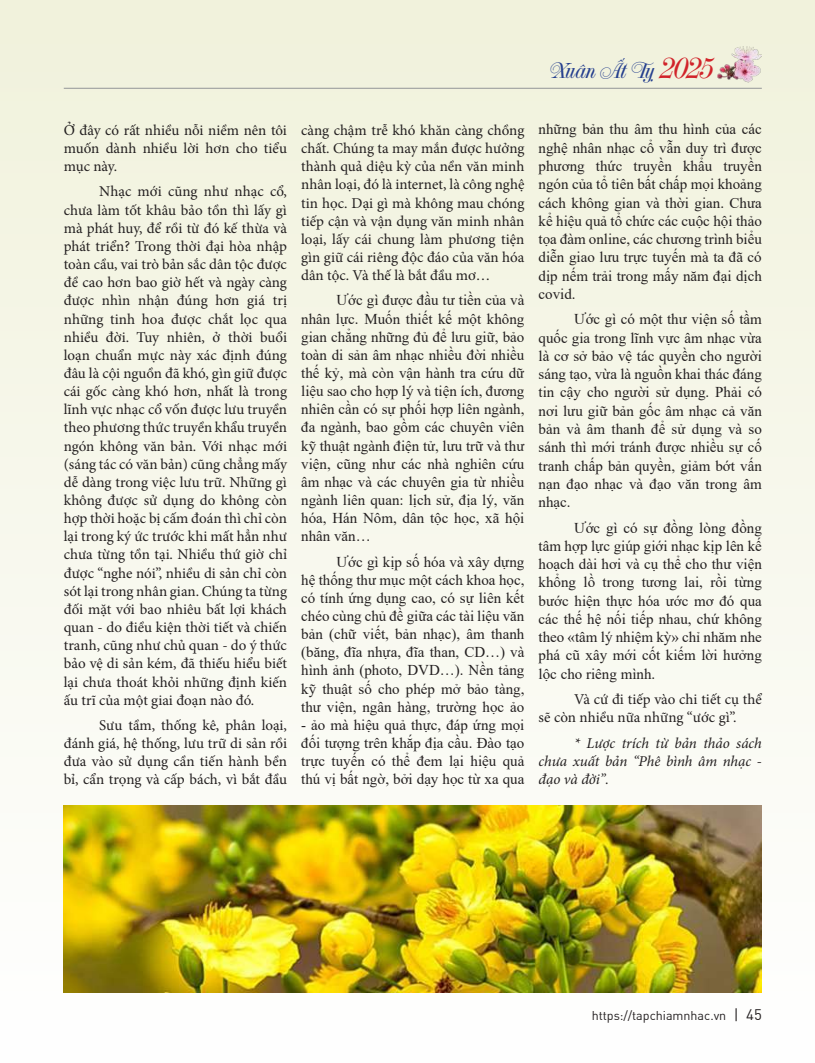
<style>
.page{position:relative;width:815px;height:1063px;background:#fff}
.page>*{position:absolute;margin:0;border:0;box-sizing:border-box;transform-origin:0 0}
.t1{font:22.5px "UTM French Vanilla";color:#253f8e}
.t2{font:15px/18.2px "Times New Roman";color:#231f20;text-align:justify}
.t3{font:15px/18.1px "Minion Pro";color:#231f20;text-align:justify}
.t4{font:italic 15px/18.2px "Minion Pro";letter-spacing:-.005em;color:#231f20;text-align:justify}
.t5{font:12.5px "GMVDIN Pro";color:#231f20}
.s1{font-size:30px;color:#d1232a}
.s2{font-size:15px}
</style>
<div class="page">
<div style="left:0;top:0;width:815px;height:1063px;background:linear-gradient(to bottom,#f1f2dc,#fefefd)"></div>
<hr style="left:64px;top:88px;width:698px;height:1px;background:#939598">
<img style="left:718px;top:47px;width:44px;height:35px">
<img style="left:64px;top:805px;width:698px;height:187px">
<h1 class="t1" style="left:548px;top:56px;width:163px">Xuân Ất Tỵ <span class="s1">2025</span></h1>
<p class="t3" style="left:64px;top:121px;width:225px">Ở đây có rất nhiều nỗi niềm nên tôi muốn dành nhiều lời hơn cho tiểu mục này.</p>
<p class="t3" style="left:64px;top:183px;width:225px;text-indent:35px">Nhạc mới cũng như nhạc cổ, chưa làm tốt khâu bảo tồn thì lấy gì mà phát huy, để rồi từ đó kế thừa và phát triển? Trong thời đại hòa nhập toàn cầu, vai trò bản sắc dân tộc được đề cao hơn bao giờ hết và ngày càng được nhìn nhận đúng hơn giá trị những tinh hoa được chắt lọc qua nhiều đời. Tuy nhiên, ở thời buổi loạn chuẩn mực này xác định đúng đâu là cội nguồn đã khó, gìn giữ được cái gốc càng khó hơn, nhất là trong lĩnh vực nhạc cổ vốn được lưu truyền theo phương thức truyền khẩu truyền ngón không văn bản. Với nhạc mới (sáng tác có văn bản) cũng chẳng mấy dễ dàng trong việc lưu trữ. Những gì không được sử dụng do không còn hợp thời hoặc bị cấm đoán thì chỉ còn lại trong ký ức trước khi mất hẳn như chưa từng tồn tại. Nhiều thứ giờ chỉ được “nghe nói”, nhiều di sản chỉ còn sót lại trong nhân gian. Chúng ta từng đối mặt với bao nhiêu bất lợi khách quan - do điều kiện thời tiết và chiến tranh, cũng như chủ quan - do ý thức bảo vệ di sản kém, đã thiếu hiểu biết lại chưa thoát khỏi những định kiến ấu trĩ của một giai đoạn nào đó.</p>
<p class="t3" style="left:64px;top:716px;width:225px;text-indent:35px">Sưu tầm, thống kê, phân loại, đánh giá, hệ thống, lưu trữ di sản rồi đưa vào sử dụng cần tiến hành bền bỉ, cẩn trọng và cấp bách, vì bắt đầu</p>
<p class="t3" style="left:301px;top:121px;width:225px">càng chậm trễ khó khăn càng chồng chất. Chúng ta may mắn được hưởng thành quả diệu kỳ của nền văn minh nhân loại, đó là internet, là công nghệ tin học. Dại gì mà không mau chóng tiếp cận và vận dụng văn minh nhân loại, lấy cái chung làm phương tiện gìn giữ cái riêng độc đáo của văn hóa dân tộc. Và thế là bắt đầu mơ…</p>
<p class="t2" style="left:301px;top:291px;width:225px;text-indent:35px">Ước gì được đầu tư tiền của và nhân lực. Muốn thiết kế một không gian chẳng những đủ để lưu giữ, bảo toàn di sản âm nhạc nhiều đời nhiều thế kỷ, mà còn vận hành tra cứu dữ liệu sao cho hợp lý và tiện ích, đương nhiên cần có sự phối hợp liên ngành, đa ngành, bao gồm các chuyên viên kỹ thuật ngành điện tử, lưu trữ và thư viện, cũng như các nhà nghiên cứu âm nhạc và các chuyên gia từ nhiều ngành liên quan: lịch sử, địa lý, văn hóa, Hán Nôm, dân tộc học, xã hội nhân văn…</p>
<p class="t2" style="left:301px;top:552px;width:225px;text-indent:35px">Ước gì kịp số hóa và xây dựng hệ thống thư mục một cách khoa học, có tính ứng dụng cao, có sự liên kết chéo cùng chủ đề giữa các tài liệu văn bản (chữ viết, bản nhạc), âm thanh (băng, đĩa nhựa, đĩa than, CD…) và hình ảnh (photo, DVD…). Nền tảng kỹ thuật số cho phép mở bảo tàng, thư viện, ngân hàng, trường học ảo</p>
<p class="t2" style="left:301px;top:715px;width:225px">- ảo mà hiệu quả thực, đáp ứng mọi đối tượng trên khắp địa cầu. Đào tạo trực tuyến có thể đem lại hiệu quả thú vị bất ngờ, bởi dạy học từ xa qua</p>
<p class="t2" style="left:539px;top:120px;width:225px">những bản thu âm thu hình của các nghệ nhân nhạc cổ vẫn duy trì được phương thức truyền khẩu truyền ngón của tổ tiên bất chấp mọi khoảng cách không gian và thời gian. Chưa kể hiệu quả tổ chức các cuộc hội thảo tọa đàm online, các chương trình biểu diễn giao lưu trực tuyến mà ta đã có dịp nếm trải trong mấy năm đại dịch covid.</p>
<p class="t2" style="left:539px;top:310px;width:225px;text-indent:35px">Ước gì có một thư viện số tầm quốc gia trong lĩnh vực âm nhạc vừa là cơ sở bảo vệ tác quyền cho người sáng tạo, vừa là nguồn khai thác đáng tin cậy cho người sử dụng. Phải có nơi lưu giữ bản gốc âm nhạc cả văn bản và âm thanh để sử dụng và so sánh thì mới tránh được nhiều sự cố tranh chấp bản quyền, giảm bớt vấn nạn đạo nhạc và đạo văn trong âm nhạc.</p>
<p class="t2" style="left:539px;top:518px;width:225px;text-indent:35px">Ước gì có sự đồng lòng đồng tâm hợp lực giúp giới nhạc kịp lên kế hoạch dài hơi và cụ thể cho thư viện khổng lồ trong tương lai, rồi từng bước hiện thực hóa ước mơ đó qua các thế hệ nối tiếp nhau, chứ không theo «tâm lý nhiệm kỳ» chỉ nhăm nhe phá cũ xây mới cốt kiếm lời hưởng lộc cho riêng mình.</p>
<p class="t3" style="left:539px;top:690px;width:225px;text-indent:35px">Và cứ đi tiếp vào chi tiết cụ thể sẽ còn nhiều nữa những “ước gì”.</p>
<p class="t4" style="left:539px;top:734px;width:225px;text-indent:35px">* Lược trích từ bản thảo sách chưa xuất bản “Phê bình âm nhạc - đạo và đời”.</p>
<p class="t5" style="left:592px;top:1006px;width:172px">https://tapchiamnhac.vn <span class="s2">| 45</span></p>
</div>
